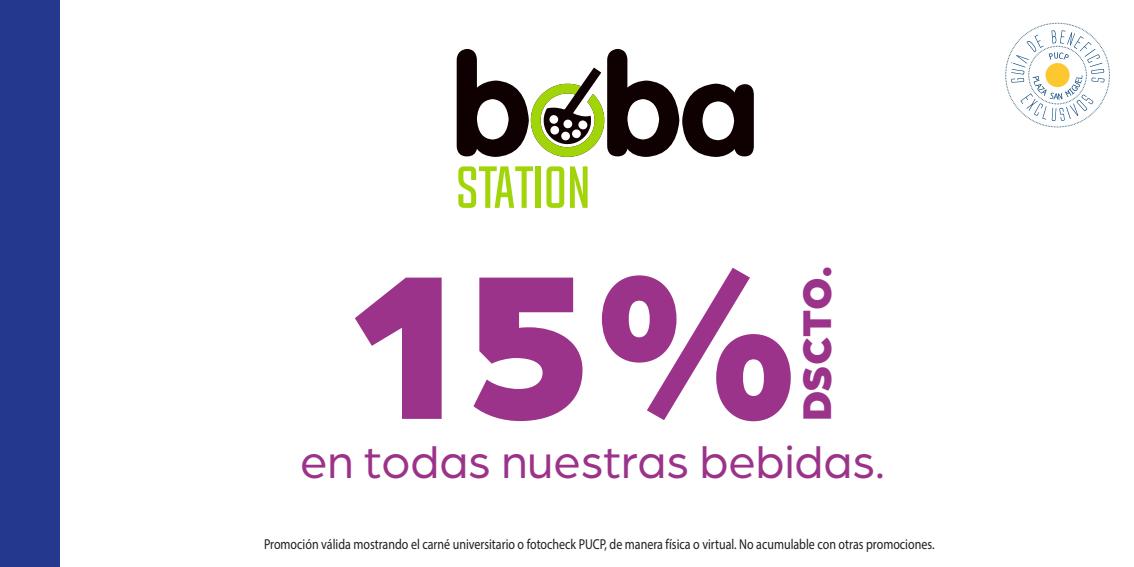
<style>
.page{position:relative;width:1134px;height:567px;background:#fff}
.page>*{position:absolute;margin:0;border:0;box-sizing:border-box;transform-origin:0 0}
.t1{font:900 218px "Arboria";color:#9b338a}
.t2{font:48.4px "Arboria";color:#9b338a}
.t3{font:900 42.8px "Arboria";letter-spacing:-.005em;color:#9b338a}
.t4{font:14.4px "Myriad Pro";color:#1d1d1b;scale:.83 1}
</style>
<div class="page">
<svg style="left:1011px;top:30px;width:93px;height:91px"></svg>
<div style="left:1045px;top:63px;width:24px;height:24px;background:#fdc82f;border-radius:50%"></div>
<div style="left:0;top:0;width:60px;height:567px;background:#24388d"></div>
<svg style="left:458px;top:166px;width:75px;height:42px"></svg>
<div style="left:536px;top:166px;width:5px;height:42px;background:#a2d40a"></div>
<svg style="left:546px;top:166px;width:18px;height:42px"></svg>
<svg style="left:570px;top:166px;width:18px;height:42px"></svg>
<svg style="left:457px;top:49px;width:297px;height:108px"></svg>
<h1 class="t1" style="left:343px;top:189px;width:460px">15%</h1>
<h3 class="t3" style="left:786px;top:421px;width:158px;rotate:-90deg">DSCTO.</h3>
<h2 class="t2" style="left:300px;top:431px;width:586px">en todas nuestras bebidas.</h2>
<p class="t4" style="left:264px;top:536px;width:809px">Promoción válida mostrando el carné universitario o fotocheck PUCP, de manera física o virtual. No acumulable con otras promociones.</p>
</div>
